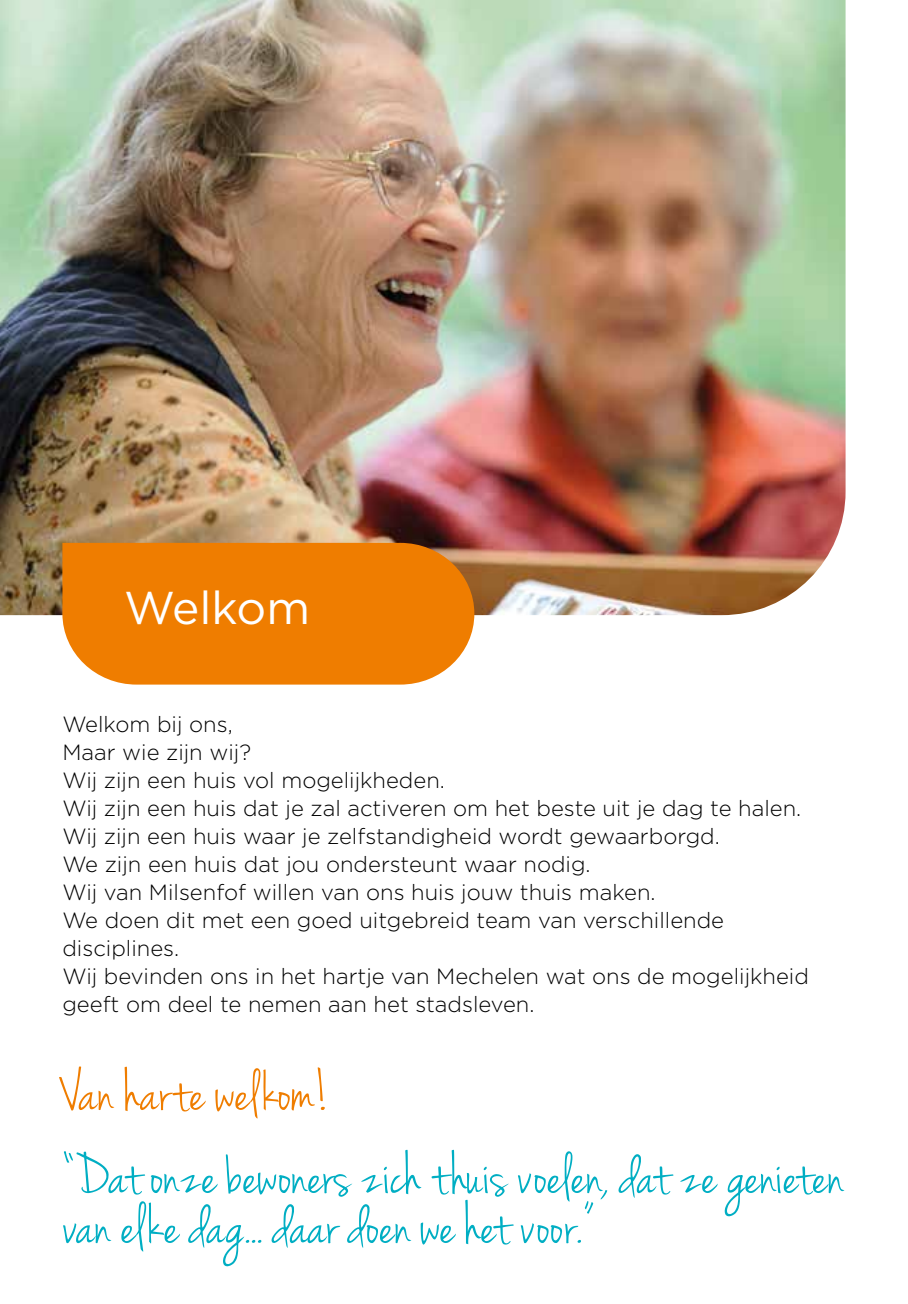
<style>
.page{position:relative;width:908px;height:1304px;background:#fff}
.page>*{position:absolute;margin:0;border:0;box-sizing:border-box;transform-origin:0 0}
.t1{font:60px/50px "Jenna Sue";letter-spacing:.005em;color:#00aec3}
.t2{font:60px "Jenna Sue";letter-spacing:.01em;color:#ef7d00}
.t3{font:46px "Gotham";color:#fff}
.t4{font:300 22px/28px "Gotham";color:#000}
</style>
<div class="page">
<img style="left:0;top:0;width:845px;height:615px">
<div style="left:62px;top:543px;width:412px;height:142px;background:#ef7d00"></div>
<h2 class="t3" style="left:124px;top:579px;width:187px">Welkom</h2>
<p class="t4" style="left:62px;top:710px;width:747px">Welkom bij ons,<br>Maar wie zijn wij?<br>Wij zijn een huis vol mogelijkheden.<br>Wij zijn een huis dat je zal activeren om het beste uit je dag te halen.<br>Wij zijn een huis waar je zelfstandigheid wordt gewaarborgd.<br>We zijn een huis dat jou ondersteunt waar nodig.<br>Wij van Milsenfof willen van ons huis jouw thuis maken.<br>We doen dit met een goed uitgebreid team van verschillende disciplines.<br>Wij bevinden ons in het hartje van Mechelen wat ons de mogelijkheid geeft om deel te nemen aan het stadsleven.</p>
<h1 class="t2" style="left:62px;top:1058px;width:269px">Van harte welkom!</h1>
<h1 class="t1" style="left:62px;top:1154px;width:782px">“Dat onze bewoners zich thuis voelen, dat ze genieten van elke dag... daar doen we het voor.”</h1>
</div>
